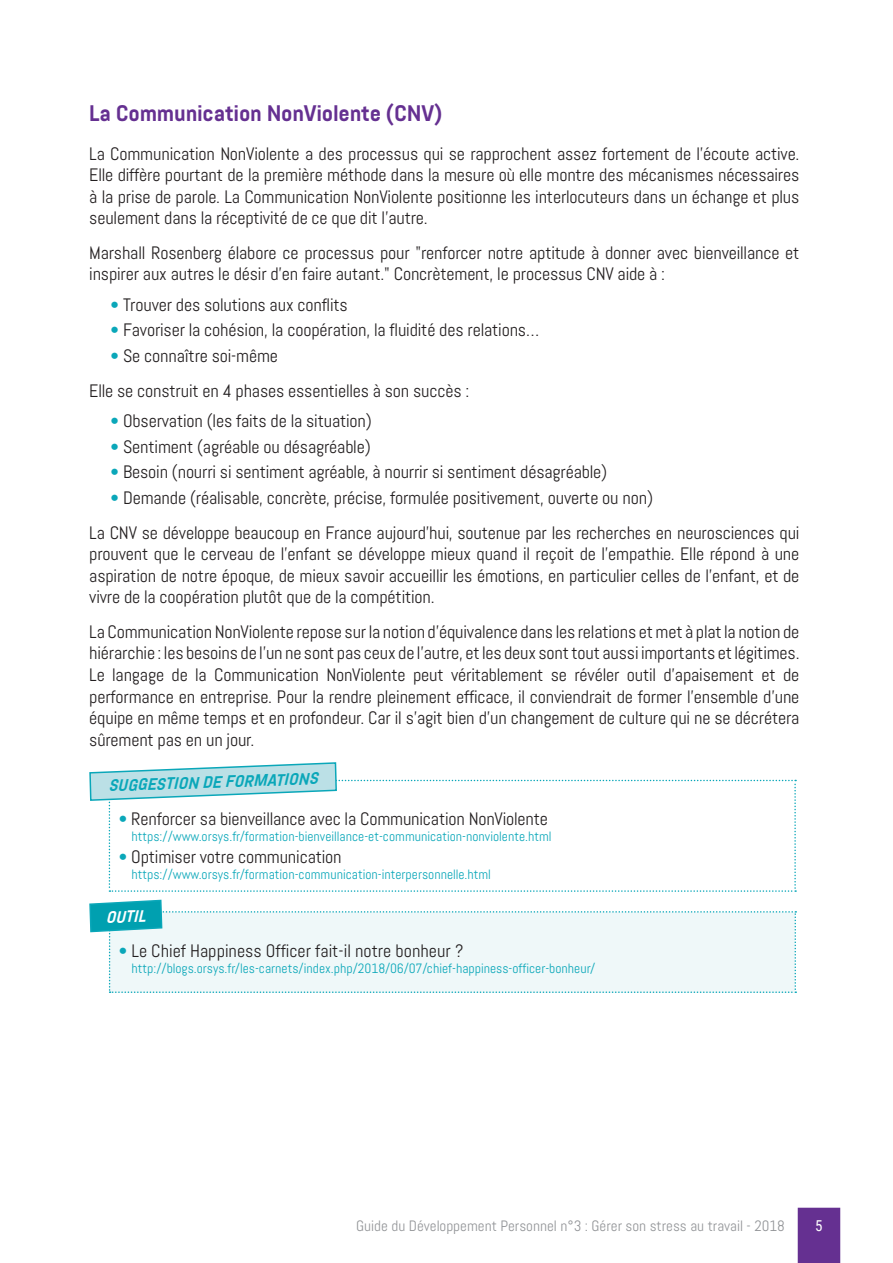
<style>
.page{position:relative;width:893px;height:1263px;background:#fff}
.page>*{position:absolute;margin:0;border:0;box-sizing:border-box;transform-origin:0 0}
.t1{font:700 22.5px "Abel Pro";letter-spacing:-.01em;color:#653091}
.t2{font:18px/21.6px "Abel Pro";letter-spacing:-.01em;color:#231f20;text-align:justify}
.t3{font:italic 700 16.5px "Abel Pro";color:#0aa7b9}
.t4{font:italic 700 16.5px "Abel Pro";color:#fff}
.t5{font:15px "Abel Pro";color:#939598}
.t6{font:15px "Roboto Condensed";color:#fff}
.t7{font:13.5px "Abel Pro";color:#0aa7b9}
.s1{color:#0aa7b9}
</style>
<div class="page">
<div style="left:798px;top:1208px;width:42px;height:55px;background:#653091"></div>
<svg style="left:89px;top:762px;width:707px;height:130px"></svg>
<svg style="left:89px;top:899px;width:707px;height:94px"></svg>
<p class="t1" style="left:89px;top:98px;width:355px">La Communication NonViolente (CNV)</p>
<p class="t2" style="left:89px;top:143px;width:712px">La Communication NonViolente a des processus qui se rapprochent assez fortement de l’écoute active.<br>Elle diffère pourtant de la première méthode dans la mesure où elle montre des mécanismes nécessaires à la prise de parole. La Communication NonViolente positionne les interlocuteurs dans un échange et plus seulement dans la réceptivité de ce que dit l’autre.</p>
<p class="t2" style="left:89px;top:242px;width:712px">Marshall Rosenberg élabore ce processus pour "renforcer notre aptitude à donner avec bienveillance et inspirer aux autres le désir d’en faire autant." Concrètement, le processus CNV aide à :</p>
<p class="t2" style="left:111px;top:294px;width:239px"><span class="s1">•</span> Trouver des solutions aux conflits</p>
<p class="t2" style="left:111px;top:319px;width:430px"><span class="s1">•</span> Favoriser la cohésion, la coopération, la fluidité des relations…</p>
<p class="t2" style="left:111px;top:345px;width:169px"><span class="s1">•</span> Se connaître soi-même</p>
<p class="t2" style="left:89px;top:380px;width:382px">Elle se construit en 4 phases essentielles à son succès :</p>
<p class="t2" style="left:111px;top:410px;width:263px"><span class="s1">•</span> Observation (les faits de la situation)</p>
<p class="t2" style="left:111px;top:436px;width:262px"><span class="s1">•</span> Sentiment (agréable ou désagréable)</p>
<p class="t2" style="left:111px;top:461px;width:498px"><span class="s1">•</span> Besoin (nourri si sentiment agréable, à nourrir si sentiment désagréable)</p>
<p class="t2" style="left:111px;top:487px;width:544px"><span class="s1">•</span> Demande (réalisable, concrète, précise, formulée positivement, ouverte ou non)</p>
<p class="t2" style="left:89px;top:522px;width:712px">La CNV se développe beaucoup en France aujourd’hui, soutenue par les recherches en neurosciences qui prouvent que le cerveau de l’enfant se développe mieux quand il reçoit de l’empathie. Elle répond à une aspiration de notre époque, de mieux savoir accueillir les émotions, en particulier celles de l’enfant, et de vivre de la coopération plutôt que de la compétition.</p>
<p class="t2" style="left:89px;top:621px;width:712px">La Communication NonViolente repose sur la notion d’équivalence dans les relations et met à plat la notion de hiérarchie : les besoins de l’un ne sont pas ceux de l’autre, et les deux sont tout aussi importants et légitimes.<br>Le langage de la Communication NonViolente peut véritablement se révéler outil d’apaisement et de performance en entreprise. Pour la rendre pleinement efficace, il conviendrait de former l’ensemble d’une équipe en même temps et en profondeur. Car il s’agit bien d’un changement de culture qui ne se décrétera sûrement pas en un jour.</p>
<p class="t3" style="left:108px;top:774px;width:211px;rotate:-2deg">SUGGESTION DE FORMATIONS</p>
<p class="t2" style="left:119px;top:808px;width:431px"><span class="s1">•</span> Renforcer sa bienveillance avec la Communication NonViolente</p>
<p class="t7" style="left:131px;top:828px;width:422px">https://www.orsys.fr/formation-bienveillance-et-communication-nonviolente.html</p>
<p class="t2" style="left:119px;top:846px;width:224px"><span class="s1">•</span> Optimiser votre communication</p>
<p class="t7" style="left:131px;top:866px;width:361px">https://www.orsys.fr/formation-communication-interpersonnelle.html</p>
<p class="t4" style="left:105px;top:906px;width:41px;rotate:-2deg">OUTIL</p>
<p class="t2" style="left:119px;top:940px;width:346px"><span class="s1">•</span> Le Chief Happiness Officer fait-il notre bonheur ?</p>
<p class="t7" style="left:132px;top:960px;width:465px">http://blogs.orsys.fr/les-carnets/index.php/2018/06/07/chief-happiness-officer-bonheur/</p>
<p class="t5" style="left:356px;top:1216px;width:430px">Guide du Développement Personnel n°3 : Gérer son stress au travail - 2018</p>
<p class="t6" style="left:815px;top:1215px;width:9px">5</p>
</div>
